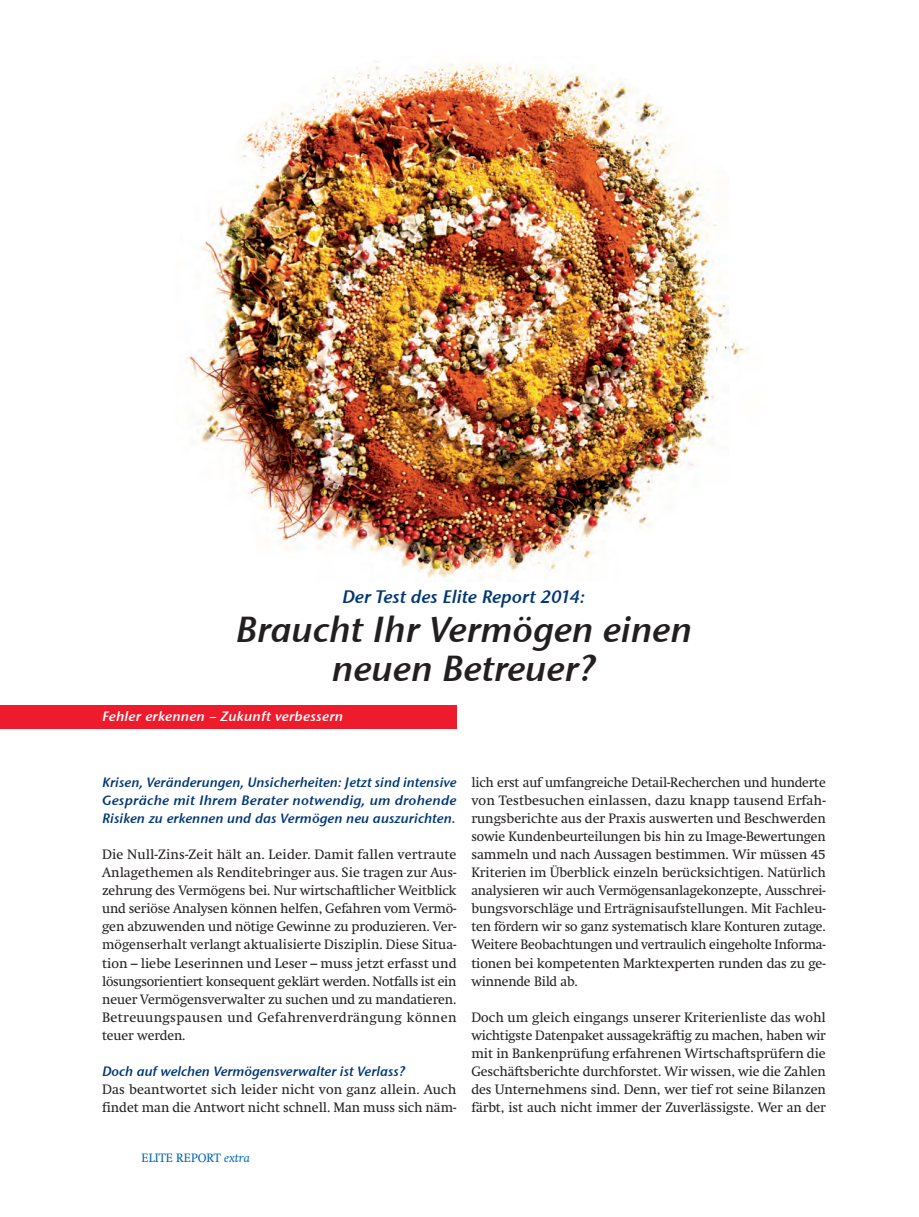
<style>
.page{position:relative;width:919px;height:1217px;background:#fff}
.page>*{position:absolute;margin:0;border:0;box-sizing:border-box;transform-origin:0 0}
.t1{font:36px/39px "Stone Sans Sem ITCTT Semi Ita";color:#231f20;text-align:center}
.t2{font:18px "Stone Sans Sem ITCTT Semi Ita";color:#013775}
.t3{font:13.5px/18px "Swift";color:#231f20;text-align:justify}
.t4{font:13.5px/18px "Stone Sans Sem ITCTT Semi Ita";letter-spacing:.005em;color:#013775;text-align:justify}
.t5{font:13.5px "Stone Sans Sem ITCTT Semi Ita";letter-spacing:.015em;color:#fff;scale:1.04 1}
.t6{font:12px "Swift";color:#0166b3}
.s1{font-style:italic}
</style>
<div class="page">
<img style="left:186px;top:61px;width:562px;height:520px">
<div style="left:0;top:705px;width:456px;height:23px;background:#ee1b2d"></div>
<h2 class="t2" style="left:342px;top:585px;width:244px">Der Test des Elite Report 2014:</h2>
<h1 class="t1" style="left:235px;top:609px;width:458px">Braucht Ihr Vermögen einen neuen Betreuer?</h1>
<p class="t5" style="left:102px;top:708px;width:233px">Fehler erkennen – Zukunft verbessern</p>
<p class="t4" style="left:102px;top:773px;width:356px">Krisen, Veränderungen, Unsicherheiten: Jetzt sind intensive Gespräche mit Ihrem Berater notwendig, um drohende Risiken zu erkennen und das Vermögen neu auszurichten.</p>
<p class="t3" style="left:102px;top:845px;width:356px">Die Null-Zins-Zeit hält an. Leider. Damit fallen vertraute An la gethemen als Renditebringer aus. Sie tragen zur Aus&shy;zehrung des Vermögens bei. Nur wirtschaftlicher Weitblick und seriöse Analysen können helfen, Gefahren vom Vermö - gen abzuwenden und nötige Gewinne zu produzieren. Ver&shy;mögenserhalt verlangt aktualisierte Disziplin. Diese Situa - tion – liebe Leserinnen und Leser – muss jetzt erfasst und lösungsorientiert konsequent geklärt werden. Notfalls ist ein neuer Vermögensverwalter zu suchen und zu mandatie ren.<br>Betreuungspausen und Gefahrenverdrängung können teuer werden.</p>
<p class="t4" style="left:102px;top:1061px;width:304px">Doch auf welchen Vermögensverwalter ist Verlass?</p>
<p class="t3" style="left:102px;top:1079px;width:356px">Das beantwortet sich leider nicht von ganz allein. Auch findet man die Antwort nicht schnell. Man muss sich näm-</p>
<p class="t3" style="left:471px;top:773px;width:356px">lich erst auf um fang reiche De tail-Recherchen und hunderte von Testbesuchen einlassen, da zu knapp tausend Er fah - rungs be richte aus der Praxis auswerten und Be schwer den sowie Kun den beu rtei lun gen bis hin zu Image-Be wer tun gen sammeln und nach Aus sagen bestimmen. Wir müssen 45<br>Kri te rien im Über blick einzeln be rück sichtigen. Natürlich analysieren wir auch Ver mö gens anlage kon zepte, Aus schrei - bungs vor schläge und Er trägnis auf stel lun gen. Mit Fach leu - ten fördern wir so ganz systematisch klare Kon turen zu tage.<br>Wei tere Beo bach tungen und vertraulich eingeholte In for ma - tio nen bei kompetenten Markt ex perten runden das zu ge - winnende Bild ab.</p>
<p class="t3" style="left:471px;top:1007px;width:356px">Doch um gleich eingangs unserer Kriterienliste das wohl wichtigste Datenpaket aussagekräftig zu mach en, haben wir mit in Bankenprüfung erfahrenen Wirt schaft s prü fern die Geschäftsberichte durchforstet. Wir wissen, wie die Zah len des Unternehmens sind. Denn, wer tief rot seine Bilanzen färbt, ist auch nicht immer der Zuver lässigste. Wer an der</p>
<p class="t6" style="left:142px;top:1150px;width:110px">ELITE REPORT <span class="s1">extra</span></p>
</div>
